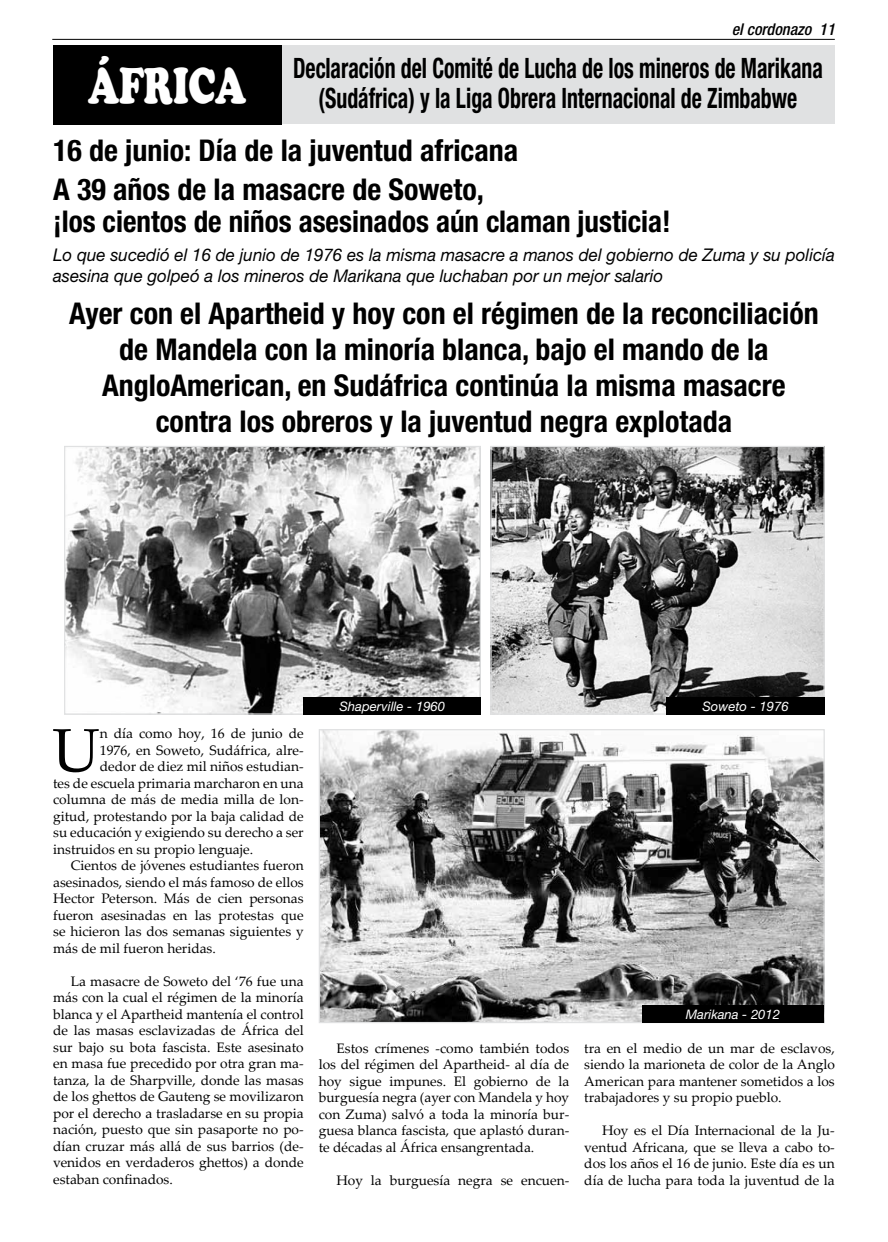
<style>
.page{position:relative;width:888px;height:1242px;background:#fff}
.page>*{position:absolute;margin:0;border:0;box-sizing:border-box;transform-origin:0 0}
.t1{font:61.12px "Palatino Linotype";color:#000}
.t2{font:900 51.88px "Cooper";color:#fff;scale:.72 1}
.t3{font:700 condensed 30px/36px "Helvetica Neue LT Std";color:#000}
.t4{font:700 condensed 28.12px/30px "Helvetica Neue LT Std";color:#000;text-align:center;scale:.78 1}
.t5{font:italic 17.5px/21px "Helvetica Neue LT Std";color:#000}
.t6{font:italic 500 condensed 16.25px "Helvetica Neue LT Std";letter-spacing:-.01em;color:#000}
.t7{font:13.75px/16.5px "Palatino Linotype";color:#000;text-align:justify}
.t8{font:italic 13.12px "Helvetica Neue LT Std";color:#fff}
</style>
<div class="page">
<hr style="left:52px;top:39px;width:782px;height:1px;background:#000">
<div style="left:281px;top:46px;width:553px;height:78px;background:#e0e1e2"></div>
<div style="left:53px;top:45px;width:228px;height:79px;background:#000"></div>
<img style="left:492px;top:448px;width:330px;height:265px">
<div style="left:490px;top:446px;width:334px;height:269px;border:1px solid #e0e1e2"></div>
<img style="left:66px;top:448px;width:413px;height:265px">
<div style="left:64px;top:446px;width:417px;height:269px;border:1px solid #e0e1e2"></div>
<img style="left:321px;top:731px;width:501px;height:290px">
<div style="left:666px;top:697px;width:158px;height:18px;background:#000"></div>
<div style="left:304px;top:697px;width:177px;height:18px;background:#000"></div>
<div style="left:642px;top:1005px;width:181px;height:18px;background:#000"></div>
<h2 class="t2" style="left:88px;top:56px;width:221px">ÁFRICA</h2>
<p class="t6" style="left:731px;top:19px;width:105px">el cordonazo 11</p>
<h3 class="t4" style="left:293px;top:52px;width:681px">Declaración del Comité de Lucha de los mineros de Marikana (Sudáfrica) y la Liga Obrera Internacional de Zimbabwe</h3>
<h3 class="t3" style="left:53px;top:131px;width:467px">16 de junio: Día de la juventud africana</h3>
<h3 class="t3" style="left:53px;top:172px;width:619px;line-height:32.5px">A 39 años de la masacre de Soweto,<br>¡los cientos de niños asesinados aún claman justicia!</h3>
<p class="t5" style="left:53px;top:244px;width:783px">Lo que sucedió el 16 de junio de 1976 es la misma masacre a manos del gobierno de Zuma y su policía asesina que golpeó a los mineros de Marikana que luchaban por un mejor salario</p>
<h3 class="t3" style="left:69px;top:294px;width:751px;text-align:center">Ayer con el Apartheid y hoy con el régimen de la reconciliación de Mandela con la minoría blanca, bajo el mando de la AngloAmerican, en Sudáfrica continúa la misma masacre contra los obreros y la juventud negra explotada</h3>
<h1 class="t1" style="left:52px;top:707px;width:49px">U</h1>
<p class="t7" style="left:100px;top:725px;width:205px">n día como hoy, 16 de junio de</p>
<p class="t7" style="left:100px;top:741px;width:205px">1976, en Soweto, Sudáfrica, alre-</p>
<p class="t7" style="left:100px;top:758px;width:205px">dedor de diez mil niños estudian-</p>
<p class="t7" style="left:53px;top:774px;width:252px">tes de escuela primaria marcharon en una</p>
<p class="t7" style="left:53px;top:791px;width:252px">columna de más de media milla de lon-</p>
<p class="t7" style="left:53px;top:807px;width:252px">gitud, protestando por la baja calidad de</p>
<p class="t7" style="left:53px;top:824px;width:252px">su educación y exigiendo su derecho a ser</p>
<p class="t7" style="left:53px;top:840px;width:201px">instruidos en su propio lenguaje.</p>
<p class="t7" style="left:71px;top:857px;width:234px">Cientos de jóvenes estudiantes fueron</p>
<p class="t7" style="left:53px;top:873px;width:252px">asesinados, siendo el más famoso de ellos</p>
<p class="t7" style="left:53px;top:890px;width:252px">Hector Peterson. Más de cien personas</p>
<p class="t7" style="left:53px;top:906px;width:252px">fueron asesinadas en las protestas que</p>
<p class="t7" style="left:53px;top:923px;width:252px">se hicieron las dos semanas siguientes y</p>
<p class="t7" style="left:53px;top:939px;width:164px">más de mil fueron heridas.</p>
<p class="t7" style="left:53px;top:972px;width:252px;text-indent:18px">La masacre de Soweto del ‘76 fue una más con la cual el régimen de la minoría blanca y el Apartheid mantenía el control de las masas esclavizadas de África del sur bajo su bota fascista. Este asesinato en masa fue precedido por otra gran ma&shy;tanza, la de Sharpville, donde las masas de los ghettos de Gauteng se movilizaron por el derecho a trasladarse en su propia nación, puesto que sin pasaporte no po&shy;dían cruzar más allá de sus barrios (de&shy;venidos en verdaderos ghettos) a donde estaban confinados.</p>
<p class="t8" style="left:339px;top:698px;width:107px">Shaperville - 1960</p>
<p class="t8" style="left:702px;top:698px;width:88px">Soweto - 1976</p>
<p class="t7" style="left:319px;top:1039px;width:252px;text-indent:18px">Estos crímenes -como también todos los del régimen del Apartheid- al día de hoy sigue impunes. El gobierno de la burguesía negra (ayer con Mandela y hoy con Zuma) salvó a toda la minoría bur&shy;guesa blanca fascista, que aplastó duran&shy;te décadas al África ensangrentada.</p>
<p class="t7" style="left:336px;top:1171px;width:234px">Hoy la burguesía negra se encuen-</p>
<p class="t8" style="left:686px;top:1006px;width:96px">Marikana - 2012</p>
<p class="t7" style="left:584px;top:1039px;width:252px">tra en el medio de un mar de esclavos, siendo la marioneta de color de la Anglo American para mantener sometidos a los trabajadores y su propio pueblo.</p>
<p class="t7" style="left:584px;top:1122px;width:252px;text-indent:18px">Hoy es el Día Internacional de la Ju&shy;ventud Africana, que se lleva a cabo to&shy;dos los años el 16 de junio. Este día es un día de lucha para toda la juventud de la</p>
</div>
